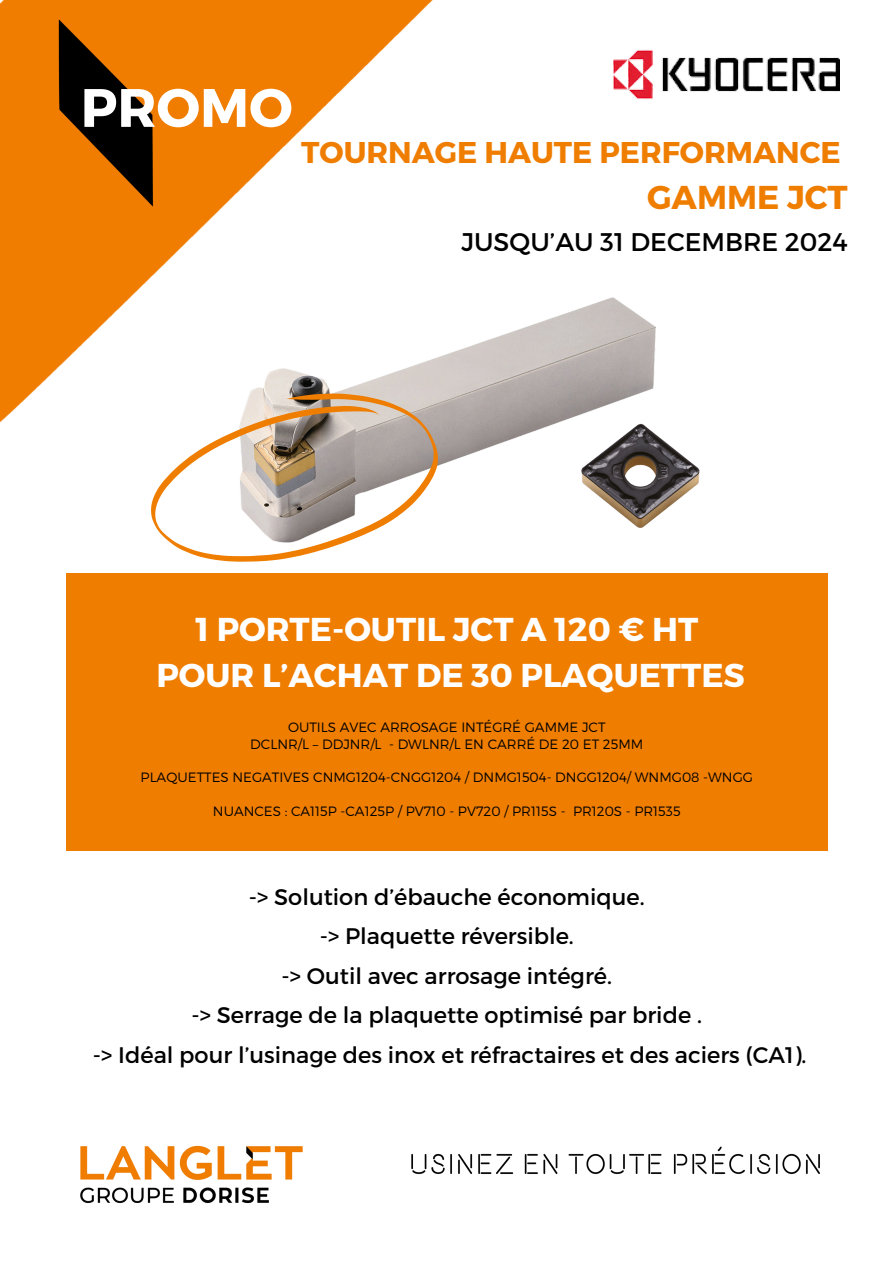
<style>
.page{position:relative;width:894px;height:1264px;background:#fff}
.page>*{position:absolute;margin:0;border:0;box-sizing:border-box;transform-origin:0 0}
.t1{font:700 54px "Montserrat";color:#fff}
.t2{font:700 33px/46.2px "Montserrat";color:#fff;text-align:center}
.t3{font:700 33px "Montserrat";color:#ef7d00}
.t4{font:700 30px "Montserrat";color:#ef7d00}
.t5{font:25.5px "Montserrat";color:#000}
.t6{font:22.5px/39.3px "Montserrat";color:#010101;text-align:center}
.t7{font:300 13.5px "Montserrat";color:#000}
</style>
<div class="page">
<img style="left:493px;top:297px;width:162px;height:149px">
<img style="left:613px;top:49px;width:226px;height:51px">
<img style="left:0;top:0;width:493px;height:466px">
<div style="left:66px;top:573px;width:761px;height:277px;background:#ef7d00"></div>
<svg style="left:151px;top:393px;width:287px;height:169px"></svg>
<img style="left:579px;top:418px;width:121px;height:110px">
<img style="left:49px;top:12px;width:114px;height:206px">
<img style="left:411px;top:1146px;width:409px;height:28px">
<img style="left:80px;top:1145px;width:223px;height:58px">
<p class="t1" style="left:81px;top:72px;width:213px">PROMO</p>
<p class="t4" style="left:301px;top:133px;width:541px">TOURNAGE HAUTE PERFORMANCE</p>
<p class="t3" style="left:647px;top:176px;width:202px">GAMME JCT</p>
<p class="t5" style="left:461px;top:225px;width:388px">JUSQU’AU 31 DECEMBRE 2024</p>
<p class="t2" style="left:156px;top:604px;width:589px">1 PORTE-OUTIL JCT A 120 € HT<br>POUR L’ACHAT DE 30 PLAQUETTES</p>
<p class="t7" style="left:288px;top:718px;width:319px">OUTILS AVEC ARROSAGE INTÉGRÉ GAMME JCT</p>
<h2 class="t7" style="left:250px;top:735px;width:394px">DCLNR/L – DDJNR/L - DWLNR/L EN CARRÉ DE 20 ET 25MM</h2>
<p class="t7" style="left:141px;top:768px;width:613px">PLAQUETTES NEGATIVES CNMG1204-CNGG1204 / DNMG1504- DNGG1204/ WNMG08 -WNGG</p>
<p class="t7" style="left:213px;top:802px;width:469px">NUANCES : CA115P -CA125P / PV710 - PV720 / PR115S - PR120S - PR1535</p>
<p class="t6" style="left:93px;top:876px;width:714px">-&gt; Solution d’ébauche économique.<br>-&gt; Plaquette réversible.<br>-&gt; Outil avec arrosage intégré.<br>-&gt; Serrage de la plaquette optimisé par bride .<br>-&gt; Idéal pour l’usinage des inox et réfractaires et des aciers (CA1).</p>
</div>
